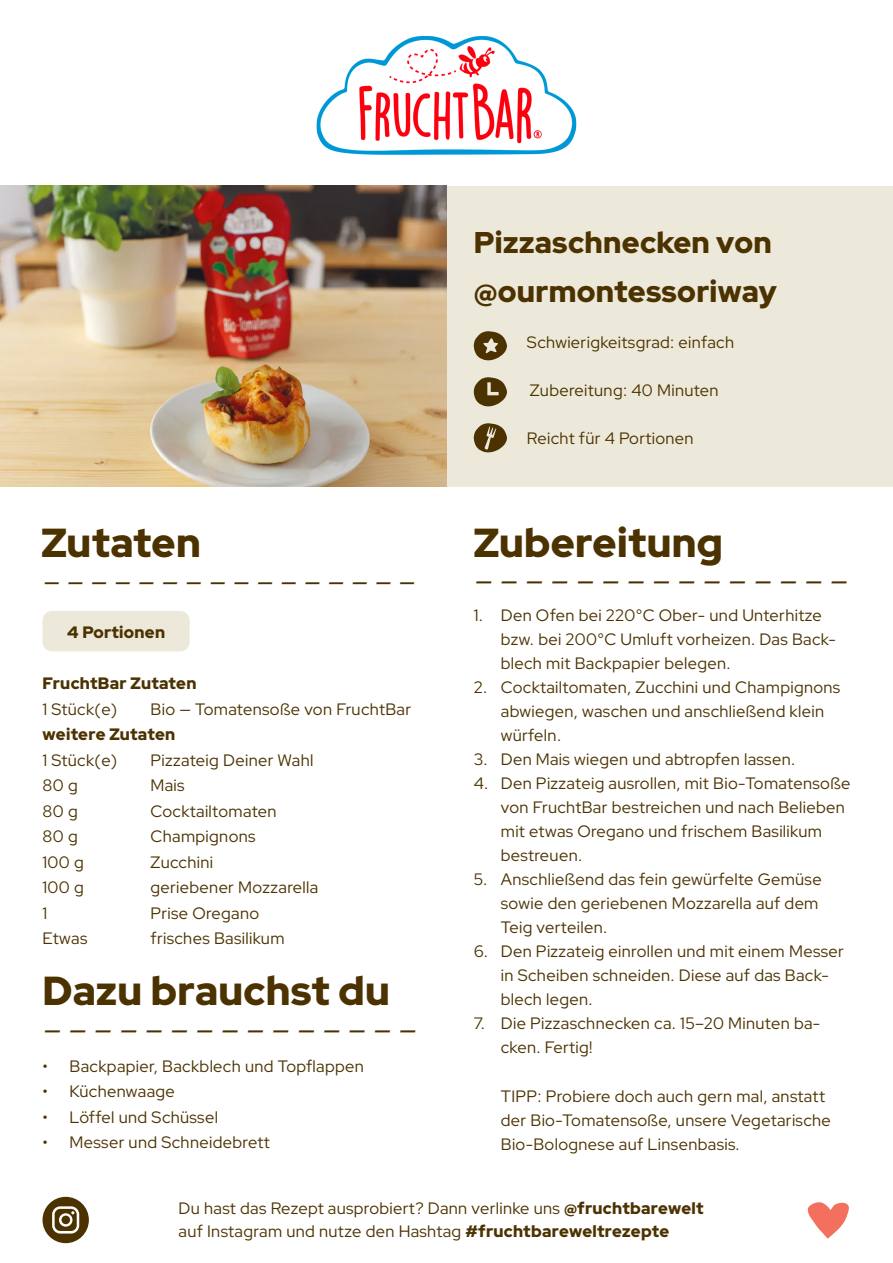
<style>
.page{position:relative;width:893px;height:1263px;background:#fff}
.page>*{position:absolute;margin:0;border:0;box-sizing:border-box;transform-origin:0 0}
.t1{font:italic 300 45px "Red Hat Display";color:#4b3200}
.t2{font:italic 300 42px "Red Hat Display";color:#4b3200}
.t3{font:900 40.5px "Red Hat Display";letter-spacing:.01em;color:#4b3200}
.t4{font:900 30px/48.6px "Red Hat Display";letter-spacing:.01em;color:#4b3200}
.t5{font:300 16.5px/24px "Red Hat Display";letter-spacing:.02em;color:#4b3200}
.t6{font:900 16.5px "Red Hat Display";letter-spacing:.02em;color:#4b3200}
.s1{font-weight:900}
</style>
<div class="page">
<img style="left:316px;top:36px;width:261px;height:119px">
<svg style="left:807px;top:1202px;width:42px;height:36px"></svg>
<svg style="left:43px;top:1197px;width:46px;height:46px"></svg>
<div style="left:446px;top:187px;width:446px;height:300px;background:#ede9da"></div>
<img style="left:0;top:186px;width:446px;height:301px">
<svg style="left:474px;top:423px;width:33px;height:29px"></svg>
<svg style="left:474px;top:331px;width:33px;height:29px"></svg>
<svg style="left:474px;top:377px;width:33px;height:29px"></svg>
<div style="left:43px;top:611px;width:147px;height:40px;background:#ede9da;border-radius:10px"></div>
<p class="t3" style="left:41px;top:516px;width:161px">Zutaten</p>
<p class="t2" style="left:43px;top:553px;width:375px">----------------</p>
<p class="t6" style="left:67px;top:621px;width:100px">4 Portionen</p>
<p class="t6" style="left:43px;top:673px;width:155px">FruchtBar Zutaten</p>
<p class="t5" style="left:43px;top:697px;width:76px">1 Stück(e)</p>
<p class="t5" style="left:151px;top:697px;width:262px">Bio — Tomatensoße von FruchtBar</p>
<p class="t6" style="left:43px;top:724px;width:134px">weitere Zutaten</p>
<p class="t5" style="left:43px;top:748px;width:76px">1 Stück(e)</p>
<p class="t5" style="left:151px;top:748px;width:164px">Pizzateig Deiner Wahl</p>
<p class="t5" style="left:43px;top:773px;width:37px">80 g</p>
<p class="t5" style="left:151px;top:773px;width:36px">Mais</p>
<p class="t5" style="left:43px;top:799px;width:37px">80 g</p>
<p class="t5" style="left:151px;top:799px;width:128px">Cocktailtomaten</p>
<p class="t5" style="left:43px;top:824px;width:37px">80 g</p>
<p class="t5" style="left:151px;top:824px;width:107px">Champignons</p>
<p class="t5" style="left:43px;top:850px;width:43px">100 g</p>
<p class="t5" style="left:151px;top:850px;width:64px">Zucchini</p>
<p class="t5" style="left:43px;top:875px;width:43px">100 g</p>
<p class="t5" style="left:151px;top:875px;width:169px">geriebener Mozzarella</p>
<p class="t5" style="left:43px;top:901px;width:6px">1</p>
<p class="t5" style="left:151px;top:901px;width:110px">Prise Oregano</p>
<p class="t5" style="left:43px;top:926px;width:46px">Etwas</p>
<p class="t5" style="left:151px;top:926px;width:136px">frisches Basilikum</p>
<p class="t3" style="left:43px;top:964px;width:349px">Dazu brauchst du</p>
<p class="t1" style="left:43px;top:999px;width:376px">---------------</p>
<p class="t5" style="left:43px;top:1053px;width:323px">• Backpapier, Backblech und Topflappen</p>
<p class="t5" style="left:43px;top:1079px;width:134px">• Küchenwaage</p>
<p class="t5" style="left:43px;top:1104px;width:177px">• Löffel und Schüssel</p>
<p class="t5" style="left:43px;top:1130px;width:229px">• Messer und Schneidebrett</p>
<p class="t4" style="left:474px;top:218px;width:305px">Pizzaschnecken von @ourmontessoriway</p>
<p class="t5" style="left:527px;top:330px;width:209px">Schwierigkeitsgrad: einfach</p>
<p class="t5" style="left:530px;top:378px;width:190px">Zubereitung: 40 Minuten</p>
<p class="t5" style="left:527px;top:426px;width:168px">Reicht für 4 Portionen</p>
<p class="t3" style="left:474px;top:516px;width:251px">Zubereitung</p>
<p class="t1" style="left:474px;top:549px;width:376px">---------------</p>
<p class="t5" style="left:501px;top:603px;width:337px;text-indent:-27px">1. Den Ofen bei 220°C Ober- und Unterhitze bzw. bei 200°C Umluft vorheizen. Das Back&shy;blech mit Backpapier belegen.</p>
<p class="t5" style="left:501px;top:675px;width:341px;text-indent:-27px">2. Cocktailtomaten, Zucchini und Champignons abwiegen, waschen und anschließend klein würfeln.</p>
<p class="t5" style="left:474px;top:747px;width:323px">3. Den Mais wiegen und abtropfen lassen.</p>
<p class="t5" style="left:501px;top:771px;width:351px;text-indent:-27px">4. Den Pizzateig ausrollen, mit Bio-Tomatensoße von FruchtBar bestreichen und nach Belieben mit etwas Oregano und frischem Basilikum bestreuen.</p>
<p class="t5" style="left:501px;top:867px;width:322px;text-indent:-27px">5. Anschließend das fein gewürfelte Gemüse sowie den geriebenen Mozzarella auf dem<br>Teig verteilen.</p>
<p class="t5" style="left:501px;top:939px;width:345px;text-indent:-27px">6. Den Pizzateig einrollen und mit einem Messer in Scheiben schneiden. Diese auf das Back&shy;blech legen.</p>
<p class="t5" style="left:501px;top:1011px;width:321px;text-indent:-27px">7. Die Pizzaschnecken ca. 15–20 Minuten ba&shy;cken. Fertig!</p>
<p class="t5" style="left:501px;top:1083px;width:332px">TIPP: Probiere doch auch gern mal, anstatt der Bio-Tomatensoße, unsere Vegetarische<br>Bio-Bolognese auf Linsenbasis.</p>
<p class="t5" style="left:179px;top:1197px;width:527px;line-height:22.5px">Du hast das Rezept ausprobiert? Dann verlinke uns <span class="s1">@fruchtbarewelt </span>auf Instagram und nutze den Hashtag <span class="s1">#fruchtbareweltrezepte</span></p>
</div>
